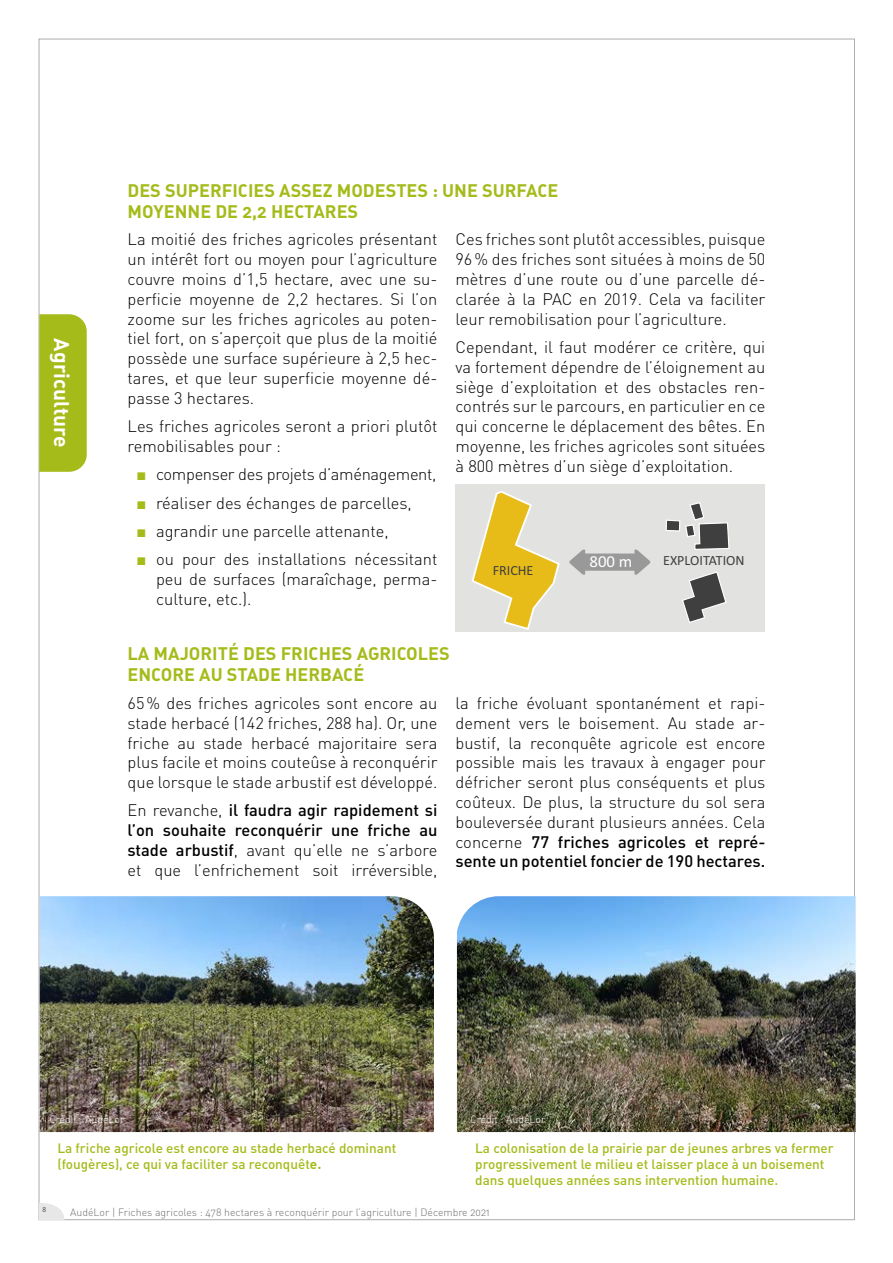
<style>
.page{position:relative;width:893px;height:1263px;background:#fff}
.page>*{position:absolute;margin:0;border:0;box-sizing:border-box;transform-origin:0 0}
.t1{font:21px "DIN Bold Alternate";color:#fff}
.t2{font:18px/21.6px "DIN Bold Alternate";color:#a5bb1a}
.t3{font:16.8px "Calibri";color:#fff}
.t4{font:300 16.5px/19.8px "DIN Pro";color:#000;text-align:justify}
.t5{font:500 16.5px/19.8px "DIN Pro";color:#000;text-align:justify}
.t6{font:300 16.5px "DIN Pro";letter-spacing:-.02em;color:#000}
.t7{font:14.1px "Calibri";color:#3f3f3f}
.t8{font:13.5px/16.2px "DIN Medium Alternate";color:#a5bb1a}
.t9{font:10.5px "DIN Light Alternate";color:#706f6f}
.t10{font:10.5px "DIN Light Alternate";color:#fff}
.t11{font:7.05px "DIN Light Alternate";color:#000}
.s1{font-family:"Arial";font-weight:900;color:#a5bb1a}
.s2{font-weight:300}
.s3{font-weight:500}
.s4{font-family:"DIN Bold Alternate"}
</style>
<div class="page">
<svg style="left:39px;top:1203px;width:27px;height:17px"></svg>
<div style="left:39px;top:314px;width:48px;height:158px;background:#a5bb1a"></div>
<img style="left:40px;top:896px;width:394px;height:236px">
<img style="left:457px;top:896px;width:399px;height:236px">
<div style="left:455px;top:483px;width:310px;height:148px;background:#e2e2e1"></div>
<svg style="left:682px;top:571px;width:45px;height:52px"></svg>
<svg style="left:665px;top:502px;width:65px;height:48px"></svg>
<svg style="left:472px;top:491px;width:88px;height:139px"></svg>
<svg style="left:569px;top:549px;width:81px;height:26px"></svg>
<p class="t1" style="left:76px;top:338px;width:111px;rotate:90deg">Agriculture</p>
<p class="t2" style="left:128px;top:179px;width:432px">DES SUPERFICIES ASSEZ MODESTES : UNE SURFACE<br>MOYENNE DE 2,2 HECTARES</p>
<p class="t4" style="left:128px;top:229px;width:311px">La moitié des friches agricoles présentant un intérêt fort ou moyen pour l’agriculture couvre moins d’1,5 hectare, avec une su&shy;perficie moyenne de 2,2 hectares. Si l’on zoome sur les friches agricoles au poten&shy;tiel fort, on s’aperçoit que plus de la moitié possède une surface supérieure à 2,5 hec&shy;tares, et que leur superficie moyenne dé&shy;passe 3 hectares.</p>
<p class="t4" style="left:128px;top:416px;width:311px">Les friches agricoles seront a priori plutôt remobilisables pour :</p>
<p class="t6" style="left:137px;top:463px;width:301px"><span class="s1">■</span> compenser des projets d’aménagement,</p>
<p class="t4" style="left:137px;top:492px;width:277px"><span class="s1">■</span> réaliser des échanges de parcelles,</p>
<p class="t4" style="left:137px;top:520px;width:254px"><span class="s1">■</span> agrandir une parcelle attenante,</p>
<p class="t4" style="left:156px;top:549px;width:283px;text-indent:-20px"><span class="s1">■</span> ou pour des installations nécessitant peu de surfaces (maraîchage, perma&shy;culture, etc.).</p>
<p class="t4" style="left:455px;top:229px;width:311px">Ces friches sont plutôt accessibles, puisque 96% des friches sont situées à moins de 50 mètres d’une route ou d’une parcelle dé&shy;clarée à la PAC en 2019. Cela va faciliter leur remobilisation pour l’agriculture.</p>
<p class="t4" style="left:455px;top:336px;width:311px">Cependant, il faut modérer ce critère, qui va fortement dépendre de l’éloignement au siège d’exploitation et des obstacles ren&shy;contrés sur le parcours, en particulier en ce qui concerne le déplacement des bêtes. En moyenne, les friches agricoles sont situées à 800 mètres d’un siège d’exploitation.</p>
<p class="t7" style="left:493px;top:561px;width:42px">FRICHE</p>
<p class="t3" style="left:590px;top:550px;width:44px">800 m</p>
<p class="t7" style="left:663px;top:550px;width:83px">EXPLOITATION</p>
<p class="t2" style="left:128px;top:642px;width:324px">LA MAJORITÉ DES FRICHES AGRICOLES<br>ENCORE AU STADE HERBACÉ</p>
<p class="t4" style="left:128px;top:692px;width:311px">65% des friches agricoles sont encore au stade herbacé (142 friches, 288 ha). Or, une friche au stade herbacé majoritaire sera plus facile et moins couteûse à reconquérir que lorsque le stade arbustif est développé.</p>
<p class="t5" style="left:128px;top:800px;width:311px"><span class="s2">En revanche,</span> il faudra agir rapidement si l’on souhaite reconquérir une friche au stade arbustif<span class="s2">, avant qu’elle ne s’arbore et que l’enfrichement soit irréversible,</span></p>
<p class="t4" style="left:455px;top:692px;width:311px">la friche évoluant spontanément et rapi&shy;dement vers le boisement. Au stade ar&shy;bustif, la reconquête agricole est encore possible mais les travaux à engager pour défricher seront plus conséquents et plus coûteux. De plus, la structure du sol sera bouleversée durant plusieurs années. Cela concerne <span class="s3">77 friches agricoles et repré&shy;sente un potentiel foncier de 190 hectares.</span></p>
<p class="t10" style="left:49px;top:1113px;width:76px">Crédit : AudéLor</p>
<p class="t10" style="left:470px;top:1113px;width:76px">Crédit : AudéLor</p>
<p class="t11" style="left:42px;top:1205px;width:5px">8</p>
<p class="t8" style="left:57px;top:1139px;width:340px">La friche agricole est encore au stade herbacé dominant (fougères), ce qui va faciliter sa reconquêt<span class="s4">e.</span></p>
<p class="t8" style="left:475px;top:1139px;width:360px">La colonisation de la prairie par de jeunes arbres va fermer progressivement le milieu et laisser place à un boisement dans quelques années sans intervention humaine.</p>
<p class="t9" style="left:70px;top:1206px;width:421px">AudéLor | Friches agricoles : 478 hectares à reconquérir pour l’agriculture | Décembre 2021</p>
</div>
